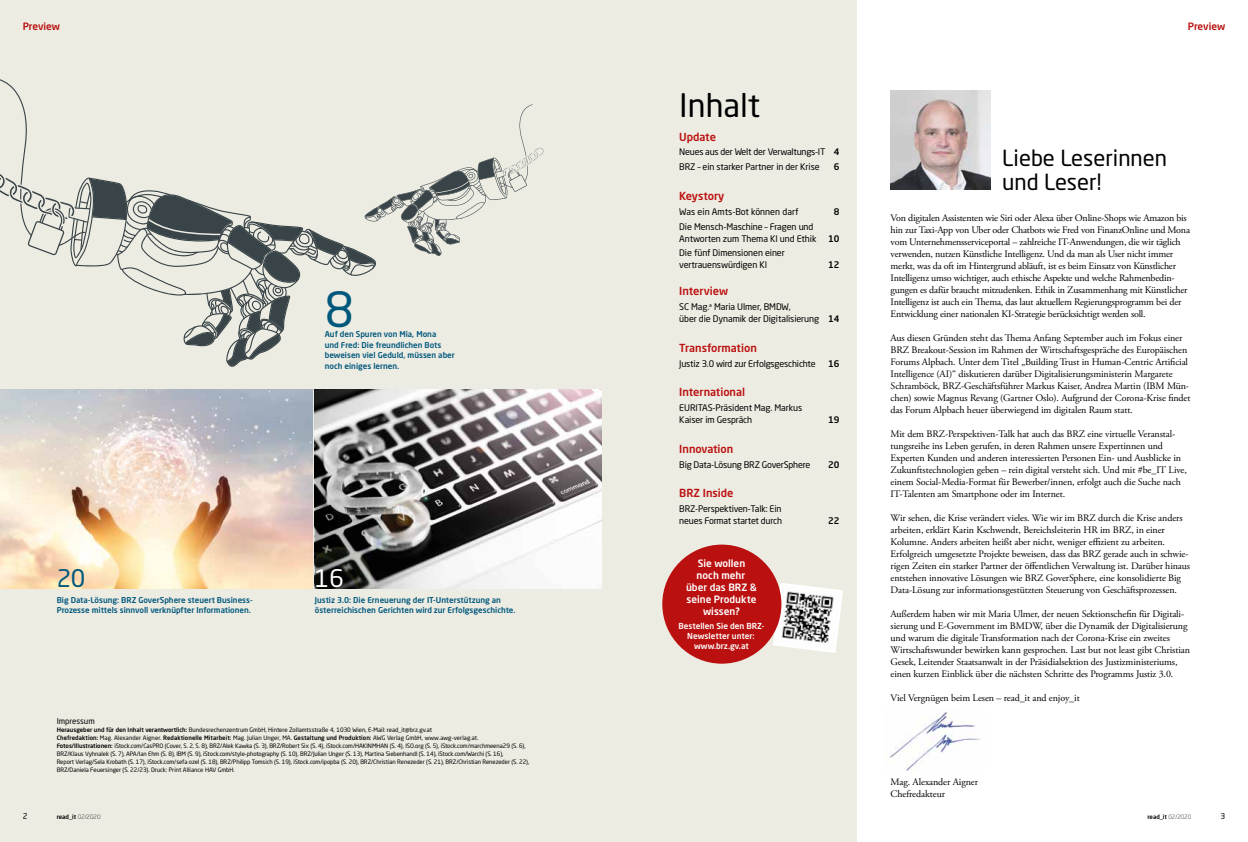
<style>
.page{position:relative;width:1248px;height:842px;background:#fff}
.page>*{position:absolute;margin:0;border:0;box-sizing:border-box;transform-origin:0 0}
.t1{font:48px "Neo Sans Pro";color:#00577c}
.t2{font:32px "Neo Sans Pro";color:#000}
.t3{font:24px "Neo Sans Pro";color:#fff}
.t4{font:24px "Neo Sans Pro";color:#00577c}
.t5{font:22px/24px "Neo Sans Pro";color:#000}
.t6{font:500 11px "Neo Sans Pro";color:#ba1110}
.t7{font:10px/12px "Adobe Garamond Pro";letter-spacing:-.01em;color:#000}
.t8{font:500 10px/12px "Neo Sans Pro";color:#fff;text-align:center}
.t9{font:500 10px "Neo Sans Pro";color:#ba1110}
.t10{font:9px/12px "Neo Sans Pro";letter-spacing:-.01em;color:#000}
.t11{font:500 9px "Neo Sans Pro";color:#000}
.t12{font:500 8.2px/10px "Neo Sans Pro";color:#fff;text-align:center}
.t13{font:500 8px/10.5px "Neo Sans Pro";color:#00577c}
.t14{font:8px "Neo Sans Pro";color:#000}
.t15{font:6px/8px "Neo Sans Pro";letter-spacing:-.01em;color:#000}
.t16{font:500 6px "Neo Sans Pro";color:#000}
.s1{font-weight:500}
.s2{font-weight:300}
</style>
<div class="page">
<div style="left:0;top:0;width:856px;height:842px;background:#edece3"></div>
<img style="left:890px;top:91px;width:100px;height:99px">
<img style="left:890px;top:712px;width:91px;height:59px">
<svg style="left:772px;top:583px;width:71px;height:70px"></svg>
<img style="left:775px;top:585px;width:65px;height:65px">
<div style="left:662px;top:545px;width:119px;height:119px;background:#ba1110;border-radius:50%"></div>
<svg style="left:0;top:389px;width:602px;height:66px"></svg>
<img style="left:315px;top:390px;width:286px;height:199px">
<svg style="left:315px;top:447px;width:141px;height:142px;background:#6b6a69"></svg>
<img style="left:0;top:390px;width:312px;height:199px">
<svg style="left:0;top:79px;width:544px;height:288px"></svg>
<p class="t9" style="left:23px;top:20px;width:39px">Preview</p>
<p class="t9" style="left:1187px;top:20px;width:39px">Preview</p>
<h1 class="t1" style="left:325px;top:280px;width:31px">8</h1>
<p class="t13" style="left:325px;top:329px;width:132px">Auf den Spuren von Mia, Mona<br>und Fred: Die freundlichen Bots beweisen viel Geduld, müssen aber noch einiges lernen.</p>
<h3 class="t4" style="left:57px;top:563px;width:30px">20</h3>
<p class="t13" style="left:57px;top:594px;width:197px">Big Data-Lösung: BRZ GoverSphere steuert Business-<br>Prozesse mittels sinnvoll verknüpfter Informationen.</p>
<h3 class="t3" style="left:315px;top:563px;width:31px">16</h3>
<p class="t13" style="left:315px;top:594px;width:202px">Justiz 3.0: Die Erneuerung der IT-Unterstützung an österreichischen Gerichten wird zur Erfolgsgeschichte.</p>
<p class="t14" style="left:57px;top:716px;width:40px">Impressum</p>
<p class="t15" style="left:57px;top:726px;width:474px"><span class="s1">Herausgeber und für den Inhalt verantwortlich:</span> Bundesrechenzentrum GmbH, Hintere Zollamtsstraße 4, 1030 Wien, E-Mail: read_it@brz.gv.at<br><span class="s1">Chefredaktion:</span> Mag. Alexander Aigner. <span class="s1">Redaktionelle Mitarbeit:</span> Mag. Julian Unger, MA. <span class="s1">Gestaltung und Produktion:</span> AWG Verlag GmbH, www.awg-verlag.at.<br><span class="s1">Fotos/Illustrationen:</span> iStock.com/CasPRO (Cover, S. 2, S. 8), BRZ/Alek Kawka (S. 3), BRZ/Robert Six (S. 4), iStock.com/HAKINMHAN (S. 4), ISO.org (S. 5), iStock.com/marchmeena29 (S. 6), BRZ/Klaus Vyhnalek (S. 7), APA/Ian Ehm (S. 8), IBM (S. 9), iStock.com/style-photography (S. 10), BRZ/Julian Unger (S. 13), Martina Siebenhandl (S. 14), iStock.com/Warchi (S. 16),<br>Report Verlag/Sela Krobath (S. 17), iStock.com/sefa ozel (S. 18), BRZ/Philipp Tomsich (S. 19), iStock.com/ipopba (S. 20), BRZ/Christian Renezeder (S. 21), BRZ/Christian Renezeder (S. 22), BRZ/Daniela Feuersinger (S. 22/23). Druck: Print Alliance HAV GmbH.</p>
<h2 class="t2" style="left:679px;top:85px;width:82px">Inhalt</h2>
<p class="t6" style="left:679px;top:130px;width:38px">Update</p>
<p class="t10" style="left:679px;top:145px;width:162px;line-height:14.8px">Neues aus der Welt der Verwaltungs-IT <span class="s1">4<br></span>BRZ – ein starker Partner in der Krise</p>
<p class="t11" style="left:833px;top:161px;width:7px">6</p>
<p class="t6" style="left:679px;top:189px;width:46px">Keystory</p>
<p class="t10" style="left:679px;top:205px;width:121px">Was ein Amts-Bot können darf</p>
<p class="t11" style="left:833px;top:206px;width:7px">8</p>
<p class="t10" style="left:679px;top:220px;width:139px">Die Mensch-Maschine – Fragen und<br>Antworten zum Thema KI und Ethik</p>
<p class="t11" style="left:828px;top:233px;width:13px">10</p>
<p class="t10" style="left:679px;top:247px;width:107px">Die fünf Dimensionen einer vertrauenswürdigen KI</p>
<p class="t11" style="left:828px;top:259px;width:13px">12</p>
<p class="t6" style="left:679px;top:284px;width:50px">Interview</p>
<p class="t10" style="left:679px;top:301px;width:162px">SC Mag.<sup>a</sup> Maria Ulmer, BMDW,<br>über die Dynamik der Digitalisierung <span class="s1">14</span></p>
<p class="t6" style="left:679px;top:341px;width:79px">Transformation</p>
<p class="t10" style="left:679px;top:357px;width:138px">Justiz 3.0 wird zur Erfolgsgeschichte</p>
<p class="t11" style="left:828px;top:358px;width:13px">16</p>
<p class="t6" style="left:679px;top:385px;width:67px">International</p>
<p class="t10" style="left:679px;top:402px;width:124px">EURITAS-Präsident Mag. Markus<br>Kaiser im Gespräch</p>
<p class="t11" style="left:828px;top:414px;width:13px">19</p>
<p class="t6" style="left:679px;top:442px;width:56px">Innovation</p>
<p class="t10" style="left:679px;top:458px;width:133px">Big Data-Lösung BRZ GoverSphere</p>
<p class="t11" style="left:828px;top:459px;width:13px">20</p>
<p class="t6" style="left:679px;top:486px;width:56px">BRZ Inside</p>
<p class="t10" style="left:679px;top:503px;width:104px">BRZ-Perspektiven-Talk: Ein neues Format startet durch</p>
<p class="t11" style="left:828px;top:515px;width:13px">22</p>
<p class="t8" style="left:686px;top:557px;width:72px">Sie wollen noch mehr über das BRZ &amp; seine Produkte wissen?</p>
<p class="t12" style="left:678px;top:621px;width:88px">Bestellen Sie den BRZ-<br>Newsletter unter: www.brz.gv.at</p>
<h3 class="t5" style="left:1002px;top:146px;width:166px">Liebe Leserinnen und Leser!</h3>
<p class="t7" style="left:890px;top:212px;width:301px">Von digitalen Assistenten wie Siri oder Alexa über Online-Shops wie Amazon bis hin zur Taxi-App von Uber oder Chatbots wie Fred von FinanzOnline und Mona vom Unternehmensserviceportal – zahlreiche IT-Anwendungen, die wir täglich verwenden, nutzen Künstliche Intelligenz. Und da man als User nicht immer merkt, was da oft im Hintergrund abläuft, ist es beim Einsatz von Künstlicher Intelligenz umso wichtiger, auch ethische Aspekte und welche Rahmenbedin&shy;gungen es dafür braucht mitzudenken. Ethik in Zusammenhang mit Künstlicher Intelligenz ist auch ein Thema, das laut aktuellem Regierungsprogramm bei der Entwicklung einer nationalen KI-Strategie berücksichtigt werden soll.</p>
<p class="t7" style="left:890px;top:332px;width:301px">Aus diesen Gründen steht das Thema Anfang September auch im Fokus einer BRZ Breakout-Session im Rahmen der Wirtschaftsgespräche des Europäischen Forums Alpbach. Unter dem Titel „Building Trust in Human-Centric Artificial Intelligence (AI)“ diskutieren darüber Digitalisierungsministerin Margarete Schramböck, BRZ-Geschäftsführer Markus Kaiser, Andrea Martin (IBM Mün&shy;chen) sowie Magnus Revang (Gartner Oslo). Aufgrund der Corona-Krise findet das Forum Alpbach heuer überwiegend im digitalen Raum statt.</p>
<p class="t7" style="left:890px;top:428px;width:298px">Mit dem BRZ-Perspektiven-Talk hat auch das BRZ eine virtuelle Veranstal&shy;tungsreihe ins Leben gerufen, in deren Rahmen unsere Expertinnen und Experten Kunden und anderen interessierten Personen Ein- und Ausblicke in Zukunftstechnologien geben – rein digital versteht sich. Und mit #be_IT Live, einem Social-Media-Format für Bewerber/innen, erfolgt auch die Suche nach IT-Talenten am Smartphone oder im Internet.</p>
<p class="t7" style="left:890px;top:512px;width:301px">Wir sehen, die Krise verändert vieles. Wie wir im BRZ durch die Krise anders arbeiten, erklärt Karin Kschwendt, Bereichsleiterin HR im BRZ, in einer Kolumne. Anders arbeiten heißt aber nicht, weniger effizient zu arbeiten.<br>Erfolgreich umgesetzte Projekte beweisen, dass das BRZ gerade auch in schwie&shy;rigen Zeiten ein starker Partner der öffentlichen Verwaltung ist. Darüber hinaus entstehen innovative Lösungen wie BRZ GoverSphere, eine konsolidierte Big Data-Lösung zur informationsgestützten Steuerung von Geschäftsprozessen.</p>
<p class="t7" style="left:890px;top:608px;width:301px">Außerdem haben wir mit Maria Ulmer, der neuen Sektionschefin für Digitali&shy;sierung und E-Government im BMDW, über die Dynamik der Digitalisierung und warum die digitale Transformation nach der Corona-Krise ein zweites Wirtschaftswunder bewirken kann gesprochen. Last but not least gibt Christian Gesek, Leitender Staatsanwalt in der Präsidialsektion des Justizministeriums, einen kurzen Einblick über die nächsten Schritte des Programms Justiz 3.0.</p>
<p class="t7" style="left:890px;top:692px;width:191px">Viel Vergnügen beim Lesen – read_it and enjoy_it</p>
<p class="t7" style="left:890px;top:776px;width:89px">Mag. Alexander Aigner<br>Chefredakteur</p>
<p class="t14" style="left:23px;top:811px;width:6px">2</p>
<p class="t16" style="left:57px;top:813px;width:45px">read_it <span class="s2">02/2020</span></p>
<p class="t16" style="left:1147px;top:813px;width:45px">read_it <span class="s2">02/2020</span></p>
<p class="t14" style="left:1220px;top:811px;width:6px">3</p>
</div>
